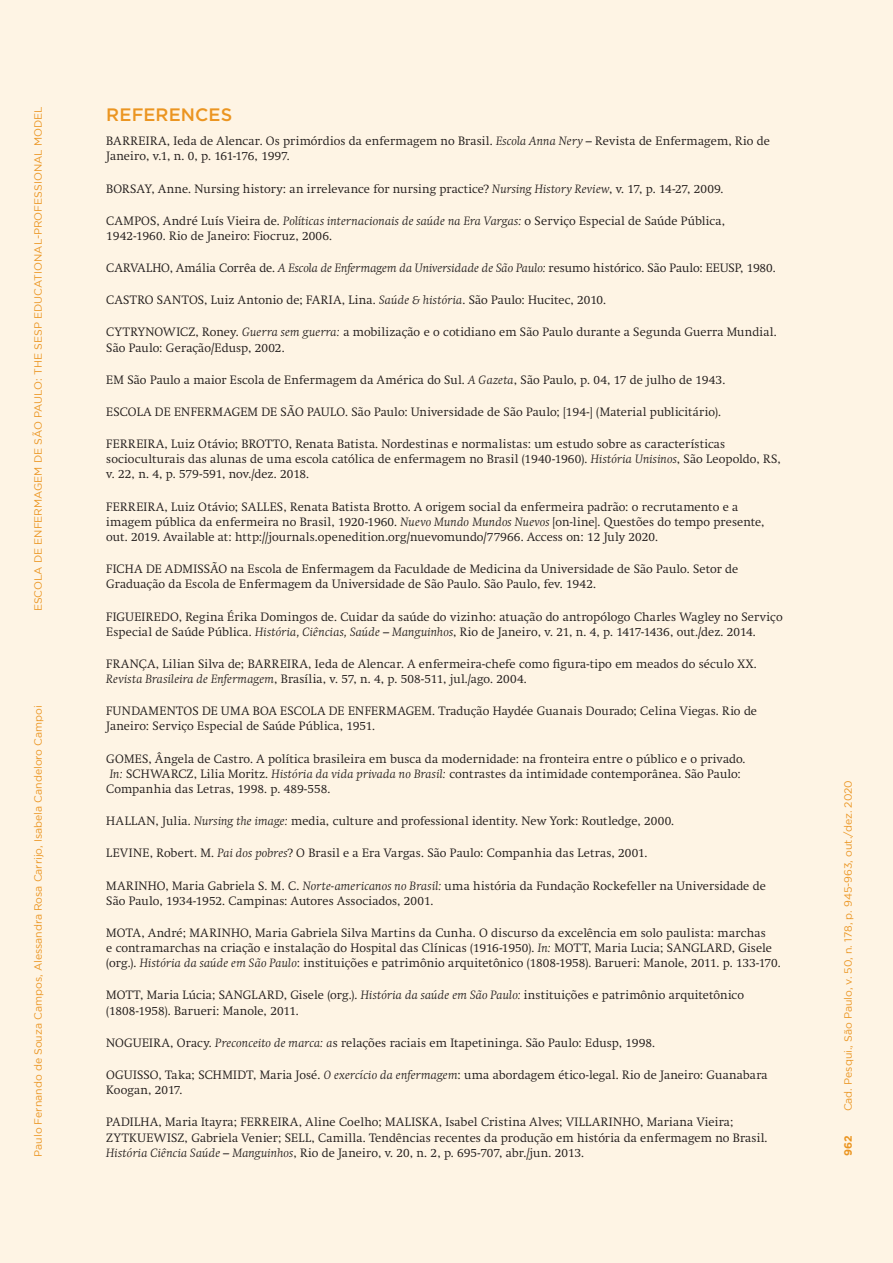
<style>
.page{position:relative;width:893px;height:1263px;background:#fef4e4}
.page>*{position:absolute;margin:0;border:0;box-sizing:border-box;transform-origin:0 0}
.subtitulo_1{font:500 18px "Gotham HTF";letter-spacing:.005em;color:#ec9c26}
.bibliografia{font:300 12px/15.1px "Swift";letter-spacing:.01em;color:#231f20}
.t1{font:10.5px "Gotham";color:#ec9c26}
.t2{font:700 10.5px "Gotham";color:#ec9c26}
.s1{font-style:italic}
</style>
<div class="page">
<p class="t1" style="left:32px;top:611px;width:506px;rotate:-90deg">ESCOLA DE ENFERMAGEM DE SÃO PAULO: THE SESP EDUCATIONAL-PROFESSIONAL MODEL</p>
<p class="subtitulo_1" style="left:106px;top:105px;width:127px">REFERENCES</p>
<p class="bibliografia" style="left:106px;top:133px;width:665px">BARREIRA, Ieda de Alencar. Os primórdios da enfermagem no Brasil. <span class="s1">Escola Anna Nery –</span> Revista de Enfermagem, Rio de<br>Janeiro, v.1, n. 0, p. 161-176, 1997.</p>
<p class="bibliografia" style="left:106px;top:181px;width:619px">BORSAY, Anne. Nursing history: an irrelevance for nursing practice? <span class="s1">Nursing History Review</span>, v. 17, p. 14-27, 2009.</p>
<p class="bibliografia" style="left:106px;top:213px;width:620px">CAMPOS, André Luís Vieira de. <span class="s1">Políticas internacionais de saúde na Era Vargas:</span> o Serviço Especial de Saúde Pública,<br>1942-1960. Rio de Janeiro: Fiocruz, 2006.</p>
<p class="bibliografia" style="left:106px;top:260px;width:671px">CARVALHO, Amália Corrêa de. <span class="s1">A Escola de Enfermagem da Universidade de São Paulo:</span> resumo histórico. São Paulo: EEUSP, 1980.</p>
<p class="bibliografia" style="left:106px;top:293px;width:501px">CASTRO SANTOS, Luiz Antonio de; FARIA, Lina. <span class="s1">Saúde &amp; história</span>. São Paulo: Hucitec, 2010.</p>
<p class="bibliografia" style="left:106px;top:325px;width:672px">CYTRYNOWICZ, Roney. <span class="s1">Guerra sem guerra:</span> a mobilização e o cotidiano em São Paulo durante a Segunda Guerra Mundial.<br>São Paulo: Geração/Edusp, 2002.</p>
<p class="bibliografia" style="left:106px;top:372px;width:620px">EM São Paulo a maior Escola de Enfermagem da América do Sul. <span class="s1">A Gazeta</span>, São Paulo, p. 04, 17 de julho de 1943.</p>
<p class="bibliografia" style="left:106px;top:404px;width:616px">ESCOLA DE ENFERMAGEM DE SÃO PAULO. São Paulo: Universidade de São Paulo; [194-] (Material publicitário).</p>
<p class="bibliografia" style="left:106px;top:436px;width:676px">FERREIRA, Luiz Otávio; BROTTO, Renata Batista. Nordestinas e normalistas: um estudo sobre as características socioculturais das alunas de uma escola católica de enfermagem no Brasil (1940-1960). <span class="s1">História Unisinos</span>, São Leopoldo, RS, v. 22, n. 4, p. 579-591, nov./dez. 2018.</p>
<p class="bibliografia" style="left:106px;top:499px;width:660px">FERREIRA, Luiz Otávio; SALLES, Renata Batista Brotto. A origem social da enfermeira padrão: o recrutamento e a imagem pública da enfermeira no Brasil, 1920-1960. <span class="s1">Nuevo Mundo Mundos Nuevos</span> [on-line]. Questões do tempo presente, out. 2019. Available at: http://journals.openedition.org/nuevomundo/77966. Access on: 12 July 2020.</p>
<p class="bibliografia" style="left:106px;top:562px;width:633px">FICHA DE ADMISSÃO na Escola de Enfermagem da Faculdade de Medicina da Universidade de São Paulo. Setor de<br>Graduação da Escola de Enfermagem da Universidade de São Paulo. São Paulo, fev. 1942.</p>
<p class="bibliografia" style="left:106px;top:609px;width:678px">FIGUEIREDO, Regina Érika Domingos de. Cuidar da saúde do vizinho: atuação do antropólogo Charles Wagley no Serviço<br>Especial de Saúde Pública. <span class="s1">História, Ciências, Saúde – Manguinhos</span>, Rio de Janeiro, v. 21, n. 4, p. 1417-1436, out./dez. 2014.</p>
<p class="bibliografia" style="left:106px;top:656px;width:652px">FRANÇA, Lilian Silva de; BARREIRA, Ieda de Alencar. A enfermeira-chefe como figura-tipo em meados do século XX.<br><span class="s1">Revista Brasileira de Enfermagem</span>, Brasília, v. 57, n. 4, p. 508-511, jul./ago. 2004.</p>
<p class="bibliografia" style="left:106px;top:704px;width:652px">FUNDAMENTOS DE UMA BOA ESCOLA DE ENFERMAGEM. Tradução Haydée Guanais Dourado; Celina Viegas. Rio de<br>Janeiro: Serviço Especial de Saúde Pública, 1951.</p>
<p class="bibliografia" style="left:106px;top:751px;width:641px">GOMES, Ângela de Castro. A política brasileira em busca da modernidade: na fronteira entre o público e o privado.<br><span class="s1">In:</span> SCHWARCZ, Lilia Moritz. <span class="s1">História da vida privada no Brasil:</span> contrastes da intimidade contemporânea. São Paulo:<br>Companhia das Letras, 1998. p. 489-558.</p>
<p class="bibliografia" style="left:106px;top:813px;width:569px">HALLAN, Julia. <span class="s1">Nursing the image:</span> media, culture and professional identity. New York: Routledge, 2000.</p>
<p class="bibliografia" style="left:106px;top:846px;width:543px">LEVINE, Robert. M. <span class="s1">Pai dos pobres</span>? O Brasil e a Era Vargas. São Paulo: Companhia das Letras, 2001.</p>
<p class="bibliografia" style="left:106px;top:878px;width:661px">MARINHO, Maria Gabriela S. M. C. <span class="s1">Norte-americanos no Brasil:</span> uma história da Fundação Rockefeller na Universidade de<br>São Paulo, 1934-1952. Campinas: Autores Associados, 2001.</p>
<p class="bibliografia" style="left:106px;top:925px;width:676px">MOTA, André; MARINHO, Maria Gabriela Silva Martins da Cunha. O discurso da excelência em solo paulista: marchas<br>e contramarchas na criação e instalação do Hospital das Clínicas (1916-1950). <span class="s1">In:</span> MOTT, Maria Lucia; SANGLARD, Gisele (org.). <span class="s1">História da saúde em São Paulo</span>: instituições e patrimônio arquitetônico (1808-1958). Barueri: Manole, 2011. p. 133-170.</p>
<p class="bibliografia" style="left:106px;top:988px;width:639px">MOTT, Maria Lúcia; SANGLARD, Gisele (org.). <span class="s1">História da saúde em São Paulo:</span> instituições e patrimônio arquitetônico (1808-1958). Barueri: Manole, 2011.</p>
<p class="bibliografia" style="left:106px;top:1035px;width:550px">NOGUEIRA, Oracy. <span class="s1">Preconceito de marca: a</span>s relações raciais em Itapetininga. São Paulo: Edusp, 1998.</p>
<p class="bibliografia" style="left:106px;top:1067px;width:663px">OGUISSO, Taka; SCHMIDT, Maria José. <span class="s1">O exercício da enfermagem</span>: uma abordagem ético-legal. Rio de Janeiro: Guanabara<br>Koogan, 2017.</p>
<p class="bibliografia" style="left:106px;top:1115px;width:663px">PADILHA, Maria Itayra; FERREIRA, Aline Coelho; MALISKA, Isabel Cristina Alves; VILLARINHO, Mariana Vieira;<br>ZYTKUEWISZ, Gabriela Venier; SELL, Camilla. Tendências recentes da produção em história da enfermagem no Brasil.<br><span class="s1">História Ciência Saúde – Manguinhos</span>, Rio de Janeiro, v. 20, n. 2, p. 695-707, abr./jun. 2013.</p>
<p class="t1" style="left:32px;top:1157px;width:453px;rotate:-90deg">Paulo Fernando de Souza Campos, Alessandra Rosa Carrijo, Isabela Candeloro Campoi</p>
<p class="t1" style="left:842px;top:1111px;width:333px;rotate:-90deg">Cad. Pesqui., São Paulo, v. 50, n. 178, p. 945-963, out./dez. 2020</p>
<p class="t2" style="left:842px;top:1155px;width:22px;rotate:-90deg">962</p>
</div>
